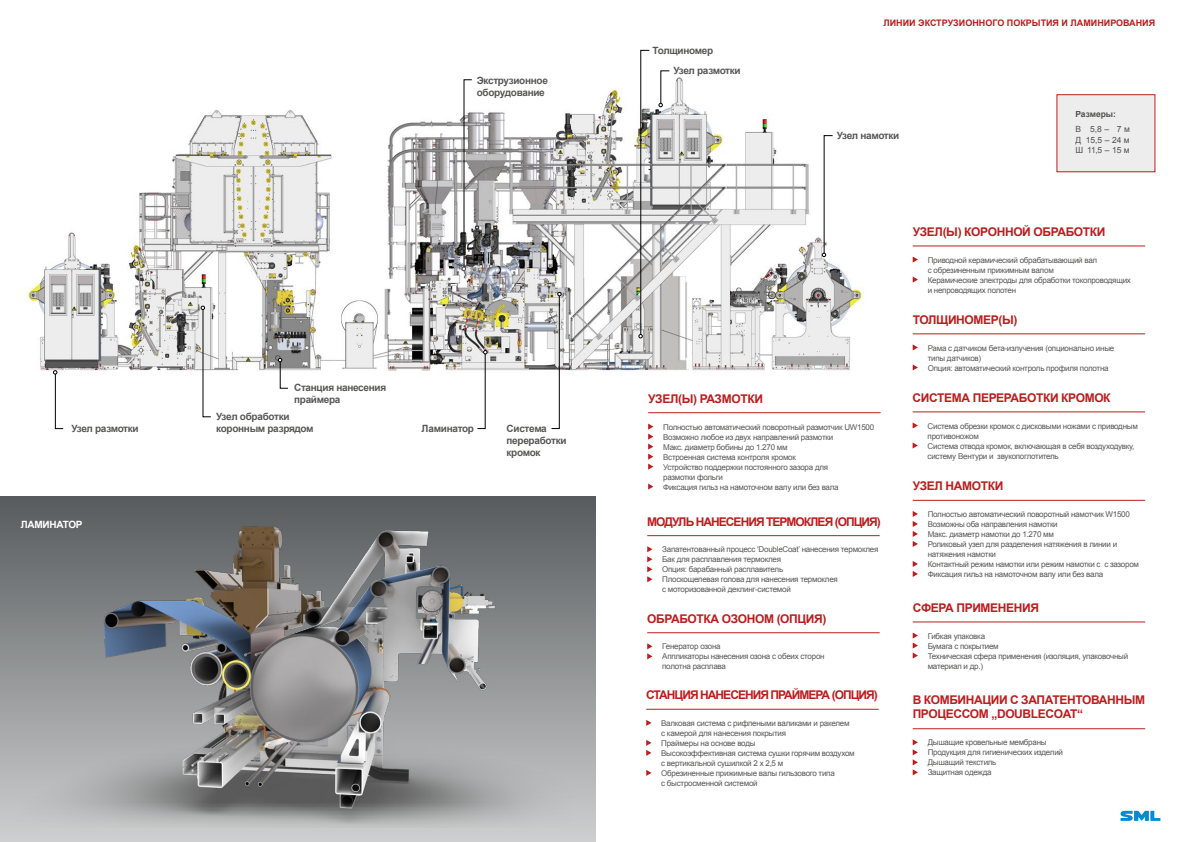
<style>
.page{position:relative;width:1185px;height:842px;background:#fff}
.page>*{position:absolute;margin:0;border:0;box-sizing:border-box;transform-origin:0 0}
.t1{font:700 12px/14px "Arial";letter-spacing:-.03em;color:#bc1d1e}
.t2{font:700 12px "Arial";letter-spacing:-.08em;color:#bc1d1e}
.t3{font:700 10px/12px "Arial";letter-spacing:-.03em;color:#575756}
.t4{font:700 10px "Arial";letter-spacing:-.03em;color:#fff}
.t5{font:700 9px "Arial";color:#bc1d1e}
.t6{font:8.5px/10.2px "Arial";color:#575756;text-align:justify}
.t7{font:700 8.5px "Arial";color:#575756}
.t8{font:8px/10px "Arial";letter-spacing:-.03em;color:#575756}
</style>
<div class="page">
<img style="left:25px;top:49px;width:840px;height:340px">
<hr style="left:648px;top:412px;width:233px;height:1px;background:#bc1d1e">
<svg style="left:648px;top:424px;width:5px;height:46px"></svg>
<svg style="left:648px;top:484px;width:5px;height:6px"></svg>
<svg style="left:1120px;top:811px;width:40px;height:10px"></svg>
<div style="left:1056px;top:94px;width:99px;height:78px;background:#ededed;border:1px solid #bc1d1e"></div>
<hr style="left:647px;top:535px;width:233px;height:1px;background:#bc1d1e">
<svg style="left:647px;top:546px;width:5px;height:36px"></svg>
<hr style="left:647px;top:632px;width:233px;height:1px;background:#bc1d1e">
<svg style="left:647px;top:643px;width:5px;height:16px"></svg>
<hr style="left:646px;top:709px;width:233px;height:1px;background:#bc1d1e">
<svg style="left:646px;top:720px;width:5px;height:6px"></svg>
<svg style="left:646px;top:740px;width:5px;height:16px"></svg>
<svg style="left:646px;top:770px;width:5px;height:6px"></svg>
<hr style="left:913px;top:245px;width:232px;height:1px;background:#bc1d1e">
<svg style="left:913px;top:257px;width:5px;height:6px"></svg>
<svg style="left:913px;top:277px;width:5px;height:6px"></svg>
<hr style="left:913px;top:333px;width:232px;height:1px;background:#bc1d1e">
<svg style="left:913px;top:344px;width:5px;height:6px"></svg>
<svg style="left:913px;top:364px;width:5px;height:6px"></svg>
<hr style="left:913px;top:411px;width:232px;height:1px;background:#bc1d1e">
<svg style="left:913px;top:422px;width:5px;height:6px"></svg>
<svg style="left:913px;top:442px;width:5px;height:6px"></svg>
<hr style="left:913px;top:500px;width:232px;height:1px;background:#bc1d1e">
<svg style="left:913px;top:511px;width:5px;height:36px"></svg>
<svg style="left:913px;top:561px;width:5px;height:16px"></svg>
<hr style="left:913px;top:621px;width:232px;height:1px;background:#bc1d1e">
<svg style="left:913px;top:632px;width:5px;height:27px"></svg>
<hr style="left:913px;top:728px;width:232px;height:1px;background:#bc1d1e">
<svg style="left:913px;top:739px;width:5px;height:36px"></svg>
<div style="left:0;top:496px;width:595px;height:346px;background:linear-gradient(to bottom,#575b5d,#cdcecf)"></div>
<img style="left:17px;top:507px;width:576px;height:321px">
<svg style="left:822px;top:135px;width:11px;height:122px"></svg>
<svg style="left:659px;top:71px;width:11px;height:36px"></svg>
<svg style="left:639px;top:50px;width:11px;height:288px"></svg>
<svg style="left:551px;top:292px;width:10px;height:137px"></svg>
<svg style="left:477px;top:350px;width:10px;height:79px"></svg>
<svg style="left:462px;top:79px;width:10px;height:192px"></svg>
<svg style="left:278px;top:358px;width:10px;height:30px"></svg>
<svg style="left:53px;top:370px;width:10px;height:59px"></svg>
<svg style="left:201px;top:306px;width:10px;height:111px"></svg>
<p class="t3" style="left:477px;top:75px;width:73px">Экструзионное оборудование</p>
<p class="t3" style="left:294px;top:382px;width:94px">Станция нанесения праймера</p>
<p class="t3" style="left:71px;top:423px;width:69px">Узел размотки</p>
<p class="t3" style="left:216px;top:411px;width:99px">Узел обработки коронным разрядом</p>
<p class="t4" style="left:21px;top:518px;width:63px">ЛАМИНАТОР</p>
<p class="t3" style="left:421px;top:422px;width:54px">Ламинатор</p>
<p class="t3" style="left:507px;top:422px;width:62px">Система переработки кромок</p>
<p class="t3" style="left:653px;top:44px;width:62px">Толщиномер</p>
<p class="t3" style="left:673px;top:65px;width:69px">Узел размотки</p>
<p class="t5" style="left:883px;top:17px;width:273px">ЛИНИИ ЭКСТРУЗИОННОГО ПОКРЫТИЯ И ЛАМИНИРОВАНИЯ</p>
<p class="t3" style="left:837px;top:130px;width:64px">Узел намотки</p>
<p class="t7" style="left:1075px;top:109px;width:42px">Размеры:</p>
<p class="t6" style="left:1075px;top:124px;width:56px">В 5,8 – 7 м Д 15,5 – 24 м Ш 11,5 – 15 м</p>
<h1 class="t1" style="left:648px;top:392px;width:116px">УЗЕЛ(Ы) РАЗМОТКИ</h1>
<p class="t8" style="left:663px;top:422px;width:213px">Полностью автоматический поворотный размотчик UW1500<br>Возможно любое из двух направлений размотки<br>Макс. диаметр бобины до 1.270 мм<br>Встроенная система контроля кромок<br>Устройство поддержки постоянного зазора для<br>размотки фольги<br>Фиксация гильз на намоточном валу или без вала</p>
<h1 class="t2" style="left:647px;top:513px;width:235px">МОДУЛЬ НАНЕСЕНИЯ ТЕРМОКЛЕЯ (ОПЦИЯ)</h1>
<p class="t8" style="left:662px;top:545px;width:218px">Запатентованный процесс ‘DoubleCoat’ нанесения термоклея Бак для расплавления термоклея<br>Опция: барабанный расплавитель<br>Плоскощелевая голова для нанесения термоклея<br>с моторизованной деклинг-системой</p>
<h1 class="t1" style="left:647px;top:612px;width:181px">ОБРАБОТКА ОЗОНОМ (ОПЦИЯ)</h1>
<p class="t8" style="left:662px;top:642px;width:164px">Генератор озона<br>Аппликаторы нанесения озона с обеих сторон полотна расплава</p>
<h1 class="t2" style="left:646px;top:687px;width:233px">СТАНЦИЯ НАНЕСЕНИЯ ПРАЙМЕРА (ОПЦИЯ)</h1>
<p class="t8" style="left:661px;top:718px;width:195px">Валковая система с рифлеными валиками и ракелем с камерой для нанесения покрытия<br>Праймеры на основе воды<br>Высокоэффективная система сушки горячим воздухом с вертикальной сушилкой 2 x 2,5 м<br>Обрезиненные прижимные валы гильзового типа<br>с быстросменной системой</p>
<h1 class="t1" style="left:913px;top:225px;width:194px">УЗЕЛ(Ы) КОРОННОЙ ОБРАБОТКИ</h1>
<p class="t8" style="left:928px;top:255px;width:205px">Приводной керамический обрабатывающий вал<br>с обрезиненным прижимным валом<br>Керамические электроды для обработки токопроводящих и непроводящих полотен</p>
<h1 class="t1" style="left:913px;top:313px;width:106px">ТОЛЩИНОМЕР(Ы)</h1>
<p class="t8" style="left:928px;top:343px;width:188px">Рама с датчиком бета-излучения (опционально иные типы датчиков)<br>Опция: автоматический контроль профиля полотна</p>
<h1 class="t1" style="left:913px;top:391px;width:199px">СИСТЕМА ПЕРЕРАБОТКИ КРОМОК</h1>
<p class="t8" style="left:928px;top:421px;width:212px">Система обрезки кромок с дисковыми ножами с приводным противоножом<br>Система отвода кромок, включающая в себя воздуходувку, систему Вентури и звукопоглотитель</p>
<h1 class="t1" style="left:913px;top:479px;width:92px">УЗЕЛ НАМОТКИ</h1>
<p class="t8" style="left:928px;top:509px;width:213px">Полностью автоматический поворотный намотчик W1500<br>Возможны оба направления намотки<br>Макс. диаметр намотки до 1.270 мм<br>Роликовый узел для разделения натяжения в линии и натяжения намотки<br>Контактный режим намотки или режим намотки с с зазором Фиксация гильз на намоточном валу или без вала</p>
<h1 class="t1" style="left:913px;top:601px;width:128px">СФЕРА ПРИМЕНЕНИЯ</h1>
<p class="t8" style="left:928px;top:631px;width:202px">Гибкая упаковка<br>Бумага с покрытием<br>Техническая сфера применения (изоляция, упаковочный материал и др.)</p>
<h1 class="t1" style="left:913px;top:693px;width:234px">В КОМБИНАЦИИ С ЗАПАТЕНТОВАННЫМ<br>ПРОЦЕССОМ „DOUBLECOAT“</h1>
<p class="t8" style="left:928px;top:738px;width:137px">Дышащие кровельные мембраны<br>Продукция для гигиенических изделий<br>Дышащий текстиль<br>Защитная одежда</p>
</div>
